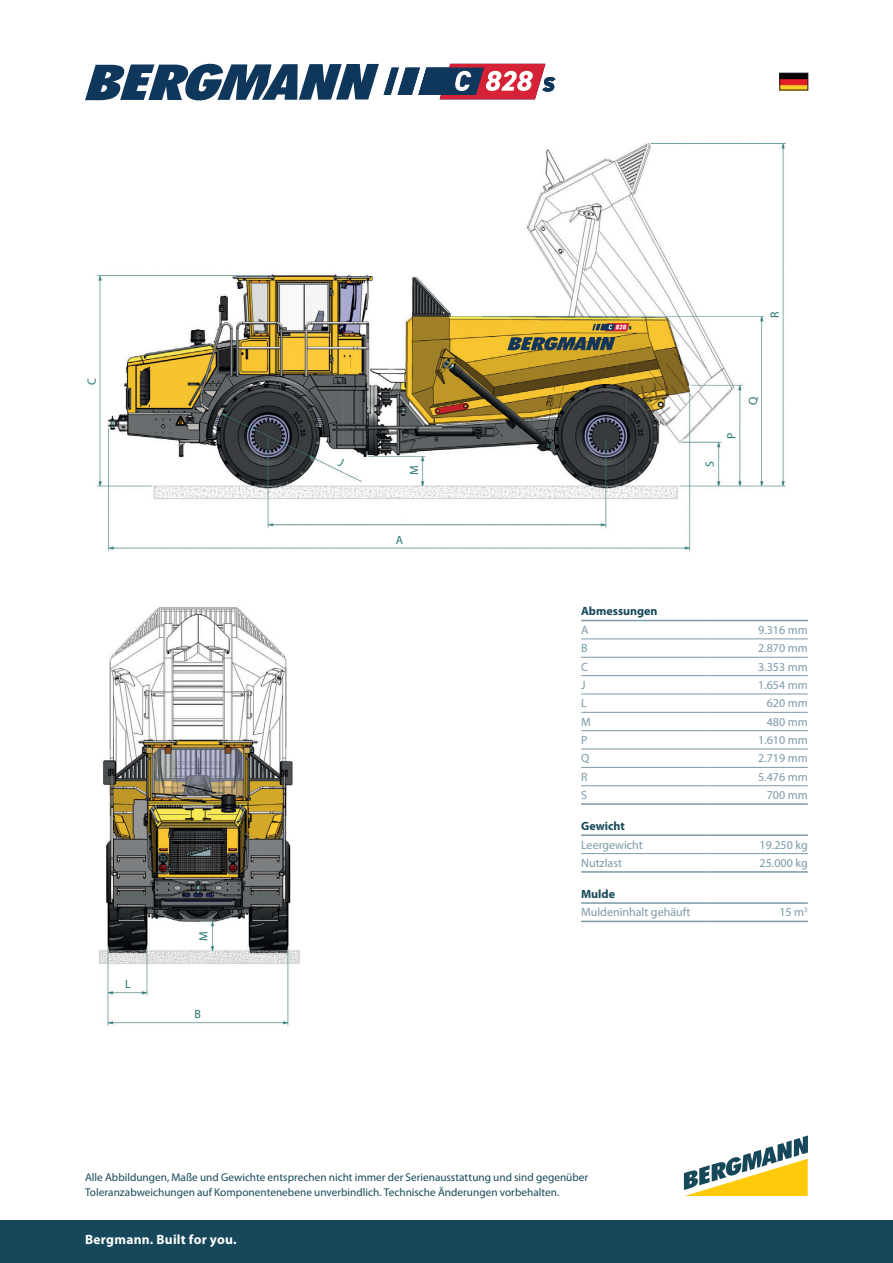
<style>
.page{position:relative;width:893px;height:1263px;background:#fff}
.page>*{position:absolute;margin:0;border:0;box-sizing:border-box;transform-origin:0 0}
.t1{font:700 13.5px "Myriad Pro";letter-spacing:.02em;color:#fff}
.t2{font:12px "Myriad Pro";color:#7b99a9}
.t3{font:700 12px "Myriad Pro";color:#174859}
.t4{font:12px "Myriad Pro";color:#257875}
.t5{font:11.25px/15px "Myriad Pro";color:#174859}
</style>
<div class="page">
<svg style="left:85px;top:64px;width:470px;height:36px"></svg>
<div style="left:0;top:1220px;width:893px;height:43px;background:#174859"></div>
<svg style="left:684px;top:1135px;width:124px;height:61px"></svg>
<hr style="left:581px;top:620px;width:128px;height:1px;background:#7b99a9">
<hr style="left:709px;top:620px;width:99px;height:1px;background:#7b99a9">
<hr style="left:581px;top:638px;width:128px;height:1px;background:#7b99a9">
<hr style="left:709px;top:638px;width:99px;height:1px;background:#7b99a9">
<hr style="left:581px;top:657px;width:128px;height:1px;background:#7b99a9">
<hr style="left:709px;top:657px;width:99px;height:1px;background:#7b99a9">
<hr style="left:581px;top:675px;width:128px;height:1px;background:#7b99a9">
<hr style="left:709px;top:675px;width:99px;height:1px;background:#7b99a9">
<hr style="left:581px;top:694px;width:128px;height:1px;background:#7b99a9">
<hr style="left:709px;top:694px;width:99px;height:1px;background:#7b99a9">
<hr style="left:581px;top:712px;width:128px;height:1px;background:#7b99a9">
<hr style="left:709px;top:712px;width:99px;height:1px;background:#7b99a9">
<hr style="left:581px;top:730px;width:128px;height:1px;background:#7b99a9">
<hr style="left:709px;top:730px;width:99px;height:1px;background:#7b99a9">
<hr style="left:581px;top:749px;width:128px;height:1px;background:#7b99a9">
<hr style="left:709px;top:749px;width:99px;height:1px;background:#7b99a9">
<hr style="left:581px;top:767px;width:128px;height:1px;background:#7b99a9">
<hr style="left:709px;top:767px;width:99px;height:1px;background:#7b99a9">
<hr style="left:581px;top:785px;width:128px;height:1px;background:#7b99a9">
<hr style="left:709px;top:785px;width:99px;height:1px;background:#7b99a9">
<hr style="left:581px;top:803px;width:128px;height:2px;background:#7b99a9">
<hr style="left:709px;top:803px;width:99px;height:2px;background:#7b99a9">
<hr style="left:581px;top:834px;width:128px;height:2px;background:#7b99a9">
<hr style="left:709px;top:834px;width:99px;height:2px;background:#7b99a9">
<hr style="left:581px;top:871px;width:128px;height:2px;background:#7b99a9">
<hr style="left:709px;top:871px;width:99px;height:2px;background:#7b99a9">
<hr style="left:581px;top:921px;width:128px;height:1px;background:#7b99a9">
<hr style="left:709px;top:921px;width:99px;height:1px;background:#7b99a9">
<hr style="left:581px;top:853px;width:128px;height:1px;background:#7b99a9">
<hr style="left:709px;top:853px;width:99px;height:1px;background:#7b99a9">
<hr style="left:581px;top:902px;width:128px;height:2px;background:#7b99a9">
<hr style="left:709px;top:902px;width:99px;height:2px;background:#7b99a9">
<img style="left:782px;top:75px;width:24px;height:13px">
<div style="left:780px;top:73px;width:28px;height:17px;border:1px solid #231f20"></div>
<img style="left:99px;top:607px;width:201px;height:419px">
<img style="left:97px;top:142px;width:689px;height:410px">
<svg style="left:338px;top:457px;width:6px;height:9px"></svg>
<p class="t4" style="left:85px;top:385px;width:8px;rotate:-90deg">C</p>
<p class="t4" style="left:125px;top:976px;width:7px">L</p>
<p class="t4" style="left:196px;top:941px;width:11px;rotate:-90deg">M</p>
<p class="t4" style="left:194px;top:1006px;width:8px">B</p>
<p class="t4" style="left:407px;top:475px;width:11px;rotate:-90deg">M</p>
<p class="t4" style="left:396px;top:533px;width:9px">A</p>
<p class="t4" style="left:767px;top:318px;width:8px;rotate:-90deg">R</p>
<p class="t4" style="left:702px;top:467px;width:7px;rotate:-90deg">S</p>
<p class="t4" style="left:724px;top:439px;width:8px;rotate:-90deg">P</p>
<p class="t4" style="left:746px;top:405px;width:10px;rotate:-90deg">Q</p>
<p class="t3" style="left:581px;top:603px;width:78px">Abmessungen</p>
<p class="t2" style="left:581px;top:622px;width:9px">A</p>
<p class="t2" style="left:758px;top:622px;width:51px">9.316 mm</p>
<p class="t2" style="left:581px;top:641px;width:8px">B</p>
<p class="t2" style="left:758px;top:641px;width:51px">2.870 mm</p>
<p class="t2" style="left:581px;top:659px;width:8px">C</p>
<p class="t2" style="left:758px;top:659px;width:51px">3.353 mm</p>
<p class="t2" style="left:581px;top:677px;width:6px">J</p>
<p class="t2" style="left:758px;top:677px;width:51px">1.654 mm</p>
<p class="t2" style="left:581px;top:696px;width:7px">L</p>
<p class="t2" style="left:767px;top:696px;width:43px">620 mm</p>
<p class="t2" style="left:581px;top:714px;width:11px">M</p>
<p class="t2" style="left:767px;top:714px;width:43px">480 mm</p>
<p class="t2" style="left:581px;top:732px;width:8px">P</p>
<p class="t2" style="left:758px;top:732px;width:51px">1.610 mm</p>
<p class="t2" style="left:581px;top:751px;width:10px">Q</p>
<p class="t2" style="left:758px;top:751px;width:51px">2.719 mm</p>
<p class="t2" style="left:581px;top:769px;width:8px">R</p>
<p class="t2" style="left:758px;top:769px;width:51px">5.476 mm</p>
<p class="t2" style="left:581px;top:788px;width:7px">S</p>
<p class="t2" style="left:767px;top:788px;width:43px">700 mm</p>
<p class="t3" style="left:581px;top:818px;width:45px">Gewicht</p>
<p class="t2" style="left:581px;top:837px;width:63px">Leergewicht</p>
<p class="t2" style="left:760px;top:837px;width:50px">19.250 kg</p>
<p class="t2" style="left:581px;top:855px;width:42px">Nutzlast</p>
<p class="t2" style="left:760px;top:855px;width:50px">25.000 kg</p>
<p class="t3" style="left:581px;top:886px;width:35px">Mulde</p>
<p class="t2" style="left:581px;top:905px;width:111px">Muldeninhalt gehäuft</p>
<p class="t2" style="left:779px;top:905px;width:30px">15 m<sup>3</sup></p>
<p class="t5" style="left:85px;top:1169px;width:505px">Alle Abbildungen, Maße und Gewichte entsprechen nicht immer der Serienausstattung und sind gegenüber<br>Toleranzabweichungen auf Komponentenebene unverbindlich. Technische Änderungen vorbehalten.</p>
<p class="t1" style="left:85px;top:1231px;width:153px">Bergmann. Built for you.</p>
</div>
